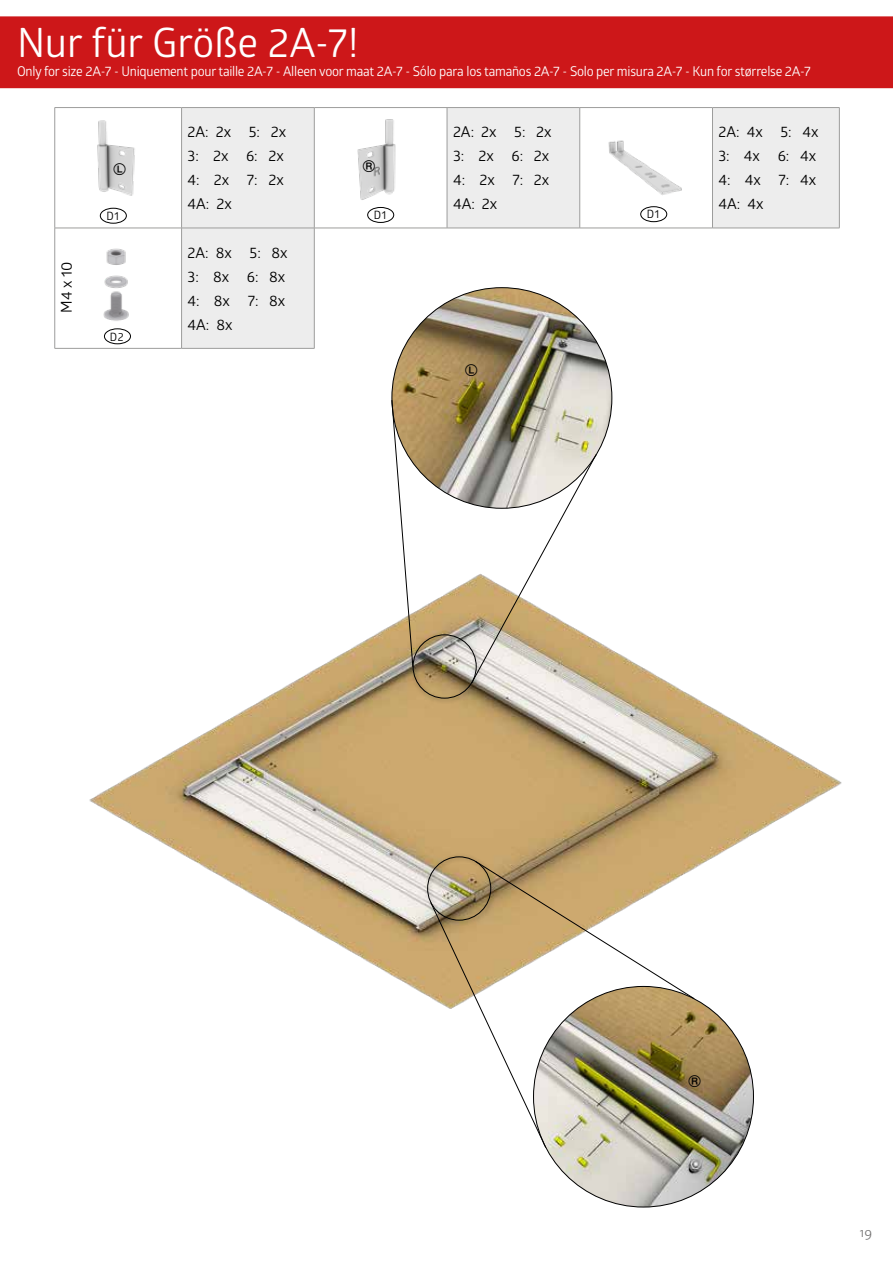
<style>
.page{position:relative;width:893px;height:1263px;background:#fff}
.page>*{position:absolute;margin:0;border:0;box-sizing:border-box;transform-origin:0 0}
.t1{font:40.5px "Glober";color:#fff}
.t2{font:15px/24px "Glober";color:#000}
.t3{font:13.8px "Bundesbahn Pi 3";color:#000}
.t4{font:13.5px "Glober";letter-spacing:-.02em;color:#fff;scale:.96 1}
.t5{font:300 13.5px "The Sans";color:#706f6f}
.t6{font:11.4px "Glober";letter-spacing:.05em;color:#000}
</style>
<div class="page">
<svg style="left:182px;top:108px;width:657px;height:240px;fill:#ededed"></svg>
<hr style="left:54px;top:108px;width:1px;height:120px;background:#9d9d9c">
<hr style="left:182px;top:107px;width:132px;height:1px;background:#9d9d9c">
<hr style="left:314px;top:107px;width:133px;height:1px;background:#9d9d9c">
<hr style="left:314px;top:108px;width:1px;height:120px;background:#9d9d9c">
<hr style="left:447px;top:107px;width:133px;height:1px;background:#9d9d9c">
<hr style="left:447px;top:108px;width:1px;height:120px;background:#9d9d9c">
<hr style="left:580px;top:107px;width:132px;height:1px;background:#9d9d9c">
<hr style="left:579px;top:108px;width:1px;height:120px;background:#9d9d9c">
<hr style="left:712px;top:107px;width:127px;height:1px;background:#9d9d9c">
<hr style="left:712px;top:108px;width:1px;height:120px;background:#9d9d9c">
<hr style="left:839px;top:108px;width:1px;height:120px;background:#9d9d9c">
<hr style="left:55px;top:228px;width:127px;height:1px;background:#9d9d9c">
<hr style="left:54px;top:228px;width:1px;height:120px;background:#9d9d9c">
<hr style="left:182px;top:228px;width:132px;height:1px;background:#9d9d9c">
<hr style="left:181px;top:228px;width:1px;height:120px;background:#9d9d9c">
<hr style="left:314px;top:228px;width:133px;height:1px;background:#9d9d9c">
<hr style="left:314px;top:228px;width:1px;height:120px;background:#9d9d9c">
<hr style="left:447px;top:228px;width:133px;height:1px;background:#9d9d9c">
<hr style="left:580px;top:228px;width:132px;height:1px;background:#9d9d9c">
<hr style="left:712px;top:228px;width:127px;height:1px;background:#9d9d9c">
<hr style="left:55px;top:348px;width:127px;height:1px;background:#9d9d9c">
<hr style="left:182px;top:348px;width:132px;height:1px;background:#9d9d9c">
<img style="left:89px;top:476px;width:753px;height:610px">
<div style="left:410px;top:631px;width:72px;height:73px;background:#000;opacity:.75"></div>
<div style="left:413px;top:634px;width:63px;height:64px;border:1px solid #000;border-radius:50%"></div>
<img style="left:392px;top:288px;width:220px;height:220px;border-radius:110px">
<svg style="left:391px;top:400px;width:22px;height:267px"></svg>
<svg style="left:471px;top:454px;width:126px;height:230px"></svg>
<div style="left:424px;top:853px;width:73px;height:73px;background:#000;opacity:.75"></div>
<img style="left:533px;top:986px;width:220px;height:221px;border-radius:110px">
<svg style="left:430px;top:861px;width:265px;height:287px"></svg>
<img style="left:55px;top:107px;width:127px;height:121px">
<img style="left:317px;top:108px;width:127px;height:120px">
<img style="left:580px;top:108px;width:129px;height:120px">
<img style="left:54px;top:229px;width:75px;height:103px">
<div style="left:104px;top:328px;width:27px;height:16px;border:1px solid #000;border-radius:50%"></div>
<div style="left:100px;top:208px;width:27px;height:16px;border:1px solid #000;border-radius:50%"></div>
<div style="left:367px;top:207px;width:27px;height:16px;border:1px solid #000;border-radius:50%"></div>
<div style="left:640px;top:206px;width:27px;height:16px;border:1px solid #000;border-radius:50%"></div>
<div style="left:0;top:16px;width:893px;height:72px;background:#cd1719"></div>
<h1 class="t1" style="left:17px;top:15px;width:343px">Nur für Größe 2A-7!</h1>
<p class="t4" style="left:17px;top:62px;width:828px">Only for size 2A-7 - Uniquement pour taille 2A-7 - Alleen voor maat 2A-7 - Sólo para los tamaños 2A-7 - Solo per misura 2A-7 - Kun for størrelse 2A-7</p>
<p class="t2" style="left:54px;top:313px;width:52px;rotate:-90deg">M4 x 10</p>
<p class="t2" style="left:188px;top:119px;width:100px">2A: 2x 5: 2x<br>3: 2x 6: 2x<br>4: 2x 7: 2x<br>4A: 2x</p>
<p class="t2" style="left:453px;top:119px;width:100px">2A: 2x 5: 2x<br>3: 2x 6: 2x<br>4: 2x 7: 2x<br>4A: 2x</p>
<p class="t2" style="left:718px;top:119px;width:101px">2A: 4x 5: 4x<br>3: 4x 6: 4x<br>4: 4x 7: 4x<br>4A: 4x</p>
<p class="t2" style="left:188px;top:240px;width:102px">2A: 8x 5: 8x<br>3: 8x 6: 8x<br>4: 8x 7: 8x<br>4A: 8x</p>
<p class="t3" style="left:363px;top:160px;width:15px">R</p>
<p class="t3" style="left:113px;top:163px;width:15px">L</p>
<p class="t6" style="left:106px;top:208px;width:14px">D1</p>
<p class="t6" style="left:374px;top:207px;width:14px">D1</p>
<p class="t6" style="left:647px;top:206px;width:14px">D1</p>
<p class="t6" style="left:110px;top:329px;width:15px">D2</p>
<p class="t3" style="left:465px;top:364px;width:15px">L</p>
<p class="t3" style="left:688px;top:1075px;width:15px">R</p>
<p class="t5" style="left:860px;top:1221px;width:14px">19</p>
</div>
